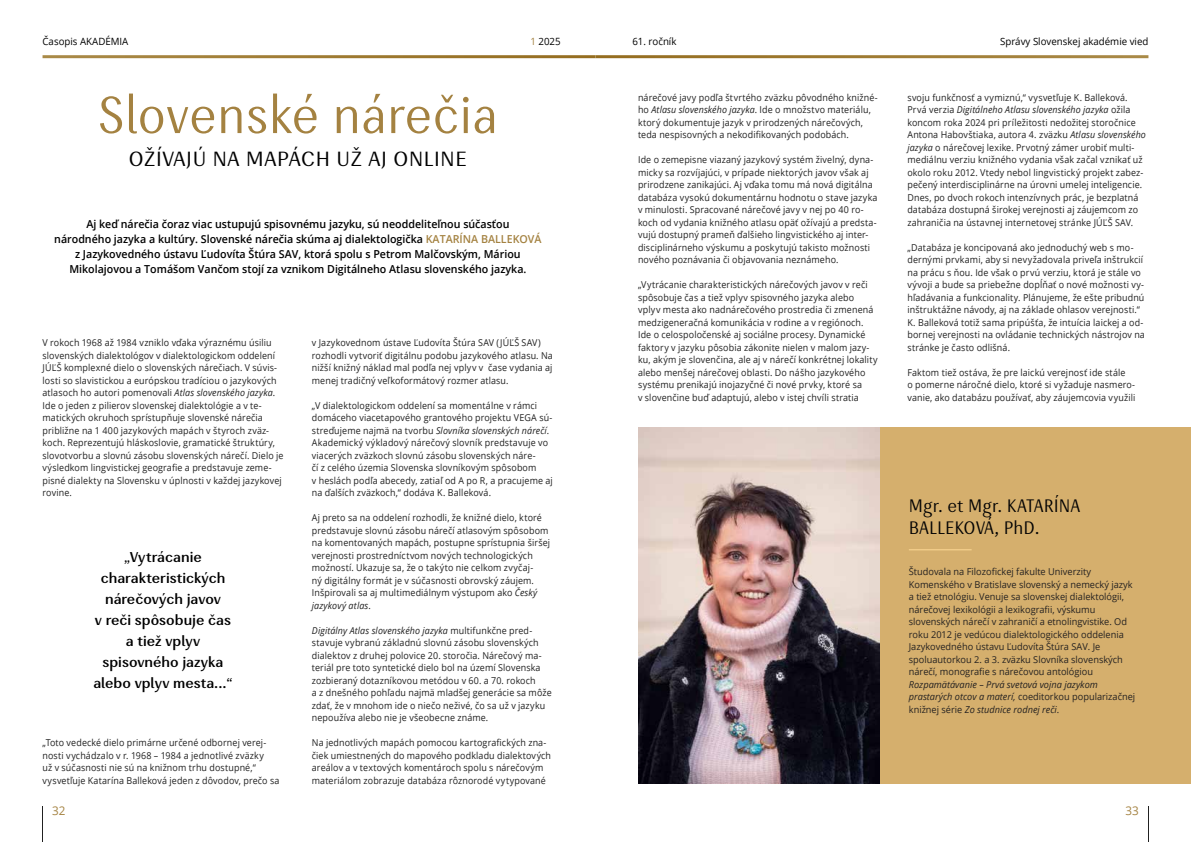
<style>
.page{position:relative;width:1191px;height:842px;background:#fff}
.page>*{position:absolute;margin:0;border:0;box-sizing:border-box;transform-origin:0 0}
.t1{font:52px "Enceladus";color:#a48241}
.t2{font:20.5px "Enceladus";color:#000;scale:1.12 1}
.t3{font:18px/22px "Enceladus";color:#020203}
.t4{font:600 14.2px/21px "Enceladus";color:#000;text-align:center;scale:1.08 1}
.t5{font:12px "Open Sans";color:#a48241}
.t6{font:600 11px/15px "Open Sans";color:#000;text-align:center}
.t7{font:10px "Open Sans";color:#000}
.t8{font:9.5px/12.5px "Open Sans";letter-spacing:.015em;color:#212121;scale:.94 1}
.t9{font:9.5px/12.5px "Open Sans";color:#252221}
.t10{font:italic 9.5px/12.5px "Open Sans";color:#252221}
.s1{color:#a48241}
.s2{font-style:italic}
.s3{font-style:normal}
</style>
<div class="page">
<hr style="left:43px;top:806px;width:1px;height:36px;background:#212121">
<hr style="left:1147px;top:806px;width:1px;height:36px;background:#212121">
<div style="left:868px;top:427px;width:323px;height:357px;background:#d5af6d"></div>
<img style="left:638px;top:427px;width:241px;height:357px">
<hr style="left:909px;top:549px;width:62px;height:1px;background:#fed995">
<p class="t7" style="left:43px;top:34px;width:87px">Časopis AKADÉMIA</p>
<p class="t7" style="left:530px;top:34px;width:32px"><span class="s1">1</span> 2025</p>
<h1 class="t1" style="left:97px;top:82px;width:402px">Slovenské nárečia</h1>
<h2 class="t2" style="left:129px;top:146px;width:303px">OŽÍVAJÚ NA MAPÁCH UŽ AJ ONLINE</h2>
<p class="t6" style="left:54px;top:216px;width:489px">Aj keď nárečia čoraz viac ustupujú spisovnému jazyku, sú neoddeliteľnou súčasťou<br>národného jazyka a kultúry. Slovenské nárečia skúma aj dialektologička <span class="s1">KATARÍNA BALLEKOVÁ </span>z Jazykovedného ústavu Ľudovíta Štúra SAV, ktorá spolu s Petrom Malčovským, Máriou Mikolajovou a Tomášom Vančom stojí za vznikom Digitálneho Atlasu slovenského jazyka.</p>
<p class="t8" style="left:43px;top:336px;width:258px">V rokoch 1968 až 1984 vzniklo vďaka výraznému úsiliu slovenských dialektológov v dialektologickom oddelení JÚĽŠ komplexné dielo o slovenských nárečiach. V súvis&shy;losti so slavistickou a európskou tradíciou o jazykových atlasoch ho autori pomenovali <span class="s2">Atlas slovenského jazyka</span>.<br>Ide o jeden z pilierov slovenskej dialektológie a v te&shy;matických okruhoch sprístupňuje slovenské nárečia približne na 1 400 jazykových mapách v štyroch zväz&shy;koch. Reprezentujú hláskoslovie, gramatické štruktúry, slovotvorbu a slovnú zásobu slovenských nárečí. Dielo je výsledkom lingvistickej geografie a predstavuje zeme&shy;pisné dialekty na Slovensku v úplnosti v každej jazykovej rovine.</p>
<h3 class="t4" style="left:93px;top:546px;width:130px">„Vytrácanie charakteristických nárečových javov<br>v reči spôsobuje čas a tiež vplyv spisovného jazyka alebo vplyv mesta...“</h3>
<p class="t8" style="left:43px;top:736px;width:254px">„Toto vedecké dielo primárne určené odbornej verej&shy;nosti vychádzalo v r. 1968 – 1984 a jednotlivé zväzky<br>už v súčasnosti nie sú na knižnom trhu dostupné,“ vysvetľuje Katarína Balleková jeden z dôvodov, prečo sa</p>
<p class="t8" style="left:312px;top:336px;width:258px">v Jazykovednom ústave Ľudovíta Štúra SAV (JÚĽŠ SAV) rozhodli vytvoriť digitálnu podobu jazykového atlasu. Na nižší knižný náklad mal podľa nej vplyv v čase vydania aj menej tradičný veľkoformátový rozmer atlasu.</p>
<p class="t8" style="left:312px;top:399px;width:258px">„V dialektologickom oddelení sa momentálne v rámci domáceho viacetapového grantového projektu VEGA sú&shy;streďujeme najmä na tvorbu <span class="s2">Slovníka slovenských nárečí</span>.<br>Akademický výkladový nárečový slovník predstavuje vo viacerých zväzkoch slovnú zásobu slovenských náre-<br>čí z celého územia Slovenska slovníkovým spôsobom<br>v heslách podľa abecedy, zatiaľ od A po R, a pracujeme aj na ďalších zväzkoch,“ dodáva K. Balleková.</p>
<p class="t8" style="left:312px;top:511px;width:255px">Aj preto sa na oddelení rozhodli, že knižné dielo, ktoré predstavuje slovnú zásobu nárečí atlasovým spôsobom na komentovaných mapách, postupne sprístupnia širšej verejnosti prostredníctvom nových technologických možností. Ukazuje sa, že o takýto nie celkom zvyčaj-<br>ný digitálny formát je v súčasnosti obrovský záujem.<br>Inšpirovali sa aj multimediálnym výstupom ako <span class="s2">Český jazykový atlas</span>.</p>
<p class="t8" style="left:312px;top:624px;width:257px"><span class="s2">Digitálny Atlas slovenského jazyka</span> multifunkčne pred&shy;stavuje vybranú základnú slovnú zásobu slovenských dialektov z druhej polovice 20. storočia. Nárečový ma&shy;teriál pre toto syntetické dielo bol na území Slovenska zozbieraný dotazníkovou metódou v 60. a 70. rokoch<br>a z dnešného pohľadu najmä mladšej generácie sa môže zdať, že v mnohom ide o niečo neživé, čo sa už v jazyku nepoužíva alebo nie je všeobecne známe.</p>
<p class="t8" style="left:312px;top:736px;width:256px">Na jednotlivých mapách pomocou kartografických zna&shy;čiek umiestnených do mapového podkladu dialektových areálov a v textových komentároch spolu s nárečovým materiálom zobrazuje databáza rôznorodé vytypované</p>
<p class="t7" style="left:632px;top:34px;width:46px">61. ročník</p>
<p class="t7" style="left:1000px;top:34px;width:150px">Správy Slovenskej akadémie vied</p>
<p class="t8" style="left:638px;top:91px;width:256px">nárečové javy podľa štvrtého zväzku pôvodného knižné&shy;ho <span class="s2">Atlasu slovenského jazyka</span>. Ide o množstvo materiálu, ktorý dokumentuje jazyk v prirodzených nárečových, teda nespisovných a nekodifikovaných podobách.</p>
<p class="t8" style="left:638px;top:153px;width:256px">Ide o zemepisne viazaný jazykový systém živelný, dyna&shy;micky sa rozvíjajúci, v prípade niektorých javov však aj prirodzene zanikajúci. Aj vďaka tomu má nová digitálna databáza vysokú dokumentárnu hodnotu o stave jazyka v minulosti. Spracované nárečové javy v nej po 40 ro&shy;koch od vydania knižného atlasu opäť ožívajú a predsta&shy;vujú dostupný prameň ďalšieho lingvistického aj inter&shy;disciplinárneho výskumu a poskytujú takisto možnosti nového poznávania či objavovania neznámeho.</p>
<p class="t8" style="left:638px;top:278px;width:256px">„Vytrácanie charakteristických nárečových javov v reči spôsobuje čas a tiež vplyv spisovného jazyka alebo vplyv mesta ako nadnárečového prostredia či zmenená medzigeneračná komunikácia v rodine a v regiónoch.<br>Ide o celospoločenské aj sociálne procesy. Dynamické faktory v jazyku pôsobia zákonite nielen v malom jazy&shy;ku, akým je slovenčina, ale aj v nárečí konkrétnej lokality alebo menšej nárečovej oblasti. Do nášho jazykového systému prenikajú inojazyčné či nové prvky, ktoré sa<br>v slovenčine buď adaptujú, alebo v istej chvíli stratia</p>
<p class="t8" style="left:907px;top:91px;width:255px">svoju funkčnosť a vymiznú,“ vysvetľuje K. Balleková.<br>Prvá verzia <span class="s2">Digitálneho Atlasu slovenského jazyka</span> ožila koncom roka 2024 pri príležitosti nedožitej storočnice Antona Habovštiaka, autora 4. zväzku <span class="s2">Atlasu slovenského jazyka</span> o nárečovej lexike. Prvotný zámer urobiť multi&shy;mediálnu verziu knižného vydania však začal vznikať už okolo roku 2012. Vtedy nebol lingvistický projekt zabez&shy;pečený interdisciplinárne na úrovni umelej inteligencie.<br>Dnes, po dvoch rokoch intenzívnych prác, je bezplatná databáza dostupná širokej verejnosti aj záujemcom zo zahraničia na ústavnej internetovej stránke JÚĽŠ SAV.</p>
<p class="t8" style="left:907px;top:241px;width:254px">„Databáza je koncipovaná ako jednoduchý web s mo&shy;dernými prvkami, aby si nevyžadovala priveľa inštrukcií na prácu s ňou. Ide však o prvú verziu, ktorá je stále vo vývoji a bude sa priebežne dopĺňať o nové možnosti vy&shy;hľadávania a funkcionality. Plánujeme, že ešte pribudnú inštruktážne návody, aj na základe ohlasov verejnosti.“ K. Balleková totiž sama pripúšťa, že intuícia laickej a od&shy;bornej verejnosti na ovládanie technických nástrojov na stránke je často odlišná.</p>
<p class="t8" style="left:907px;top:366px;width:244px">Faktom tiež ostáva, že pre laickú verejnosť ide stále<br>o pomerne náročné dielo, ktoré si vyžaduje nasmero&shy;vanie, ako databázu používať, aby záujemcovia využili</p>
<h3 class="t3" style="left:909px;top:495px;width:173px">Mgr. et Mgr. KATARÍNA<br>BALLEKOVÁ, PhD.</h3>
<p class="t9" style="left:909px;top:565px;width:225px">Študovala na Filozofickej fakulte Univerzity Komenského v Bratislave slovenský a nemecký jazyk a tiež etnológiu. Venuje sa slovenskej dialektológii, nárečovej lexikológii a lexikografii, výskumu slovenských nárečí v zahraničí a etnolingvistike. Od roku 2012 je vedúcou dialektologického oddelenia Jazykovedného ústavu Ľudovíta Štúra SAV. Je spoluautorkou 2. a 3. zväzku Slovníka slovenských nárečí, monografie s nárečovou antológiou</p>
<p class="t10" style="left:909px;top:678px;width:228px">Rozpamätávanie – Prvá svetová vojna jazykom prastarých otcov a materí, <span class="s3">coeditorkou popularizačnej knižnej série</span> Zo studnice rodnej reči<span class="s3">.</span></p>
<p class="t5" style="left:52px;top:802px;width:15px">32</p>
<p class="t5" style="left:1125px;top:802px;width:15px">33</p>
</div>
